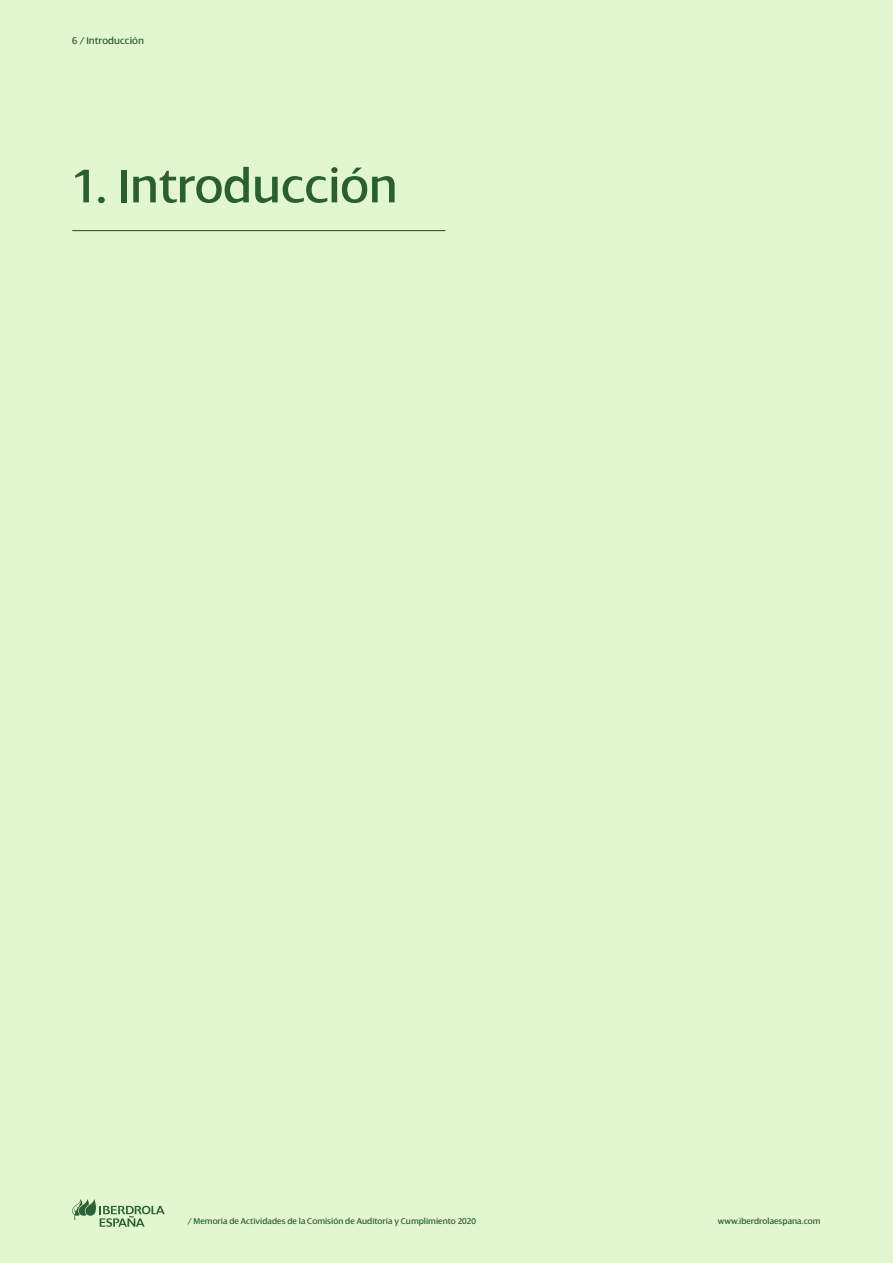
<style>
.page{position:relative;width:893px;height:1263px;background:#e2f6d0}
.page>*{position:absolute;margin:0;border:0;box-sizing:border-box;transform-origin:0 0}
.Título_separata_Blan{font:51px "Dialog";color:#2a602f}
.t1{font:10.5px "Dialog";color:#2a602f}
.t2{font:9px "Dialog";color:#2a602f}
</style>
<div class="page">
<svg style="left:72px;top:1199px;width:93px;height:28px"></svg>
<hr style="left:72px;top:230px;width:373px;height:1px;background:#2a602f">
<p class="t1" style="left:72px;top:35px;width:73px">6 / Introducción</p>
<p class="Título_separata_Blan" style="left:72px;top:159px;width:327px">1. Introducción</p>
<p class="t2" style="left:188px;top:1216px;width:290px">/ Memoria de Actividades de la Comisión de Auditoría y Cumplimiento 2020</p>
<p class="t2" style="left:718px;top:1216px;width:104px">www.iberdrolaespana.com</p>
</div>
